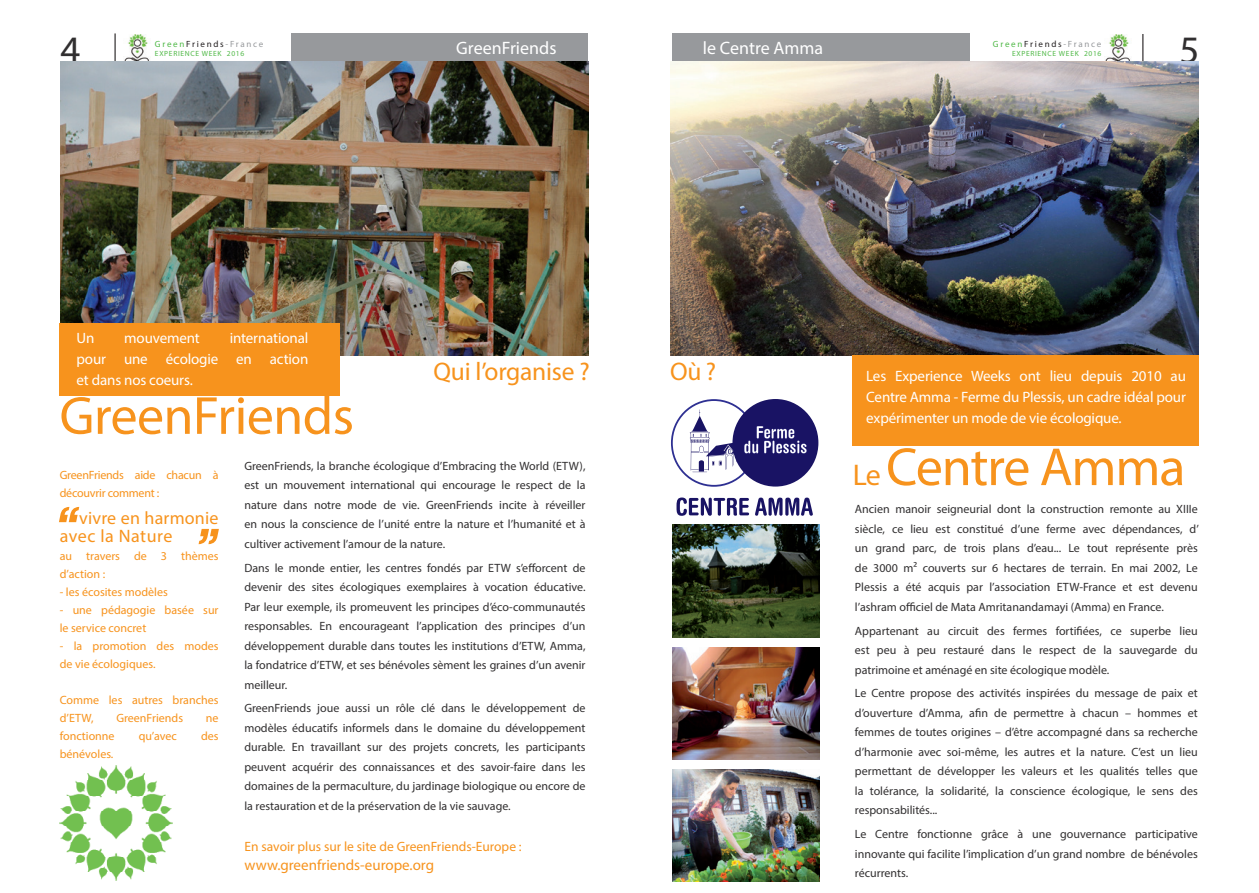
<style>
.page{position:relative;width:1259px;height:893px;background:#fff}
.page>*{position:absolute;margin:0;border:0;box-sizing:border-box;transform-origin:0 0}
.t1{font:54px "Myriad Pro";letter-spacing:-.01em;color:#f7931d}
.t2{font:39px "Myriad Pro";color:#312f30}
.t3{font:25.5px "Myriad Pro";letter-spacing:-.01em;color:#f7931d}
.t4{font:18px/18px "Myriad Pro";letter-spacing:.01em;color:#f7931d}
.t5{font:18px "Myriad Pro";color:#fff}
.t6{font:15px/21px "Myriad Pro";letter-spacing:-.01em;color:#fff;text-align:justify}
.t7{font:15px "Myriad Pro";color:#f7931d}
.t8{font:13.5px "Myriad Pro";color:#f7931d}
.t9{font:12px/19.5px "Myriad Pro";color:#312f30;text-align:justify}
.t10{font:12px/18px "Myriad Pro";color:#f7931d}
.t11{font:12px/18px "Myriad Pro";letter-spacing:-.02em;color:#f7931d}
.t12{font:9px "Myriad Pro";letter-spacing:.19em;color:#231f20}
.t13{font:7.5px "Myriad Pro";letter-spacing:.09em;color:#51b948}
.s1{color:#51b948}
.s2{color:#97999c}
.s3{font-size:30px}
</style>
<div class="page">
<svg style="left:1142px;top:34px;width:1px;height:28px"></svg>
<hr style="left:114px;top:33px;width:2px;height:30px;background:#231f20">
<div style="left:671px;top:34px;width:298px;height:29px;background:#97999c"></div>
<div style="left:291px;top:34px;width:296px;height:29px;background:#97999c"></div>
<img style="left:124px;top:34px;width:27px;height:28px">
<img style="left:1104px;top:34px;width:27px;height:28px">
<img style="left:671px;top:62px;width:527px;height:293px">
<div style="left:851px;top:355px;width:347px;height:90px;background:#f7931d"></div>
<svg style="left:676px;top:497px;width:73px;height:19px"></svg>
<svg style="left:755px;top:498px;width:58px;height:18px"></svg>
<div style="left:732px;top:399px;width:86px;height:88px;background:#191364;border-radius:50%"></div>
<svg style="left:671px;top:399px;width:135px;height:88px"></svg>
<img style="left:672px;top:525px;width:147px;height:112px">
<img style="left:672px;top:648px;width:147px;height:111px">
<img style="left:672px;top:770px;width:147px;height:111px">
<img style="left:61px;top:62px;width:527px;height:293px">
<div style="left:60px;top:323px;width:280px;height:73px;background:#f7931d"></div>
<svg style="left:59px;top:507px;width:20px;height:15px"></svg>
<svg style="left:199px;top:529px;width:20px;height:15px"></svg>
<img style="left:60px;top:765px;width:112px;height:115px">
<h2 class="t2" style="left:61px;top:25px;width:22px">4</h2>
<h2 class="t2" style="left:1179px;top:25px;width:22px">5</h2>
<p class="t12" style="left:155px;top:38px;width:110px"><span class="s1">Green</span>Friends<span class="s2">-France</span></p>
<p class="t13" style="left:155px;top:48px;width:91px">EXPERIENCE WEEK 2016</p>
<p class="t12" style="left:993px;top:38px;width:110px"><span class="s1">Green</span>Friends<span class="s2">-France</span></p>
<p class="t13" style="left:1012px;top:48px;width:91px">EXPERIENCE WEEK 2016</p>
<h3 class="t5" style="left:456px;top:37px;width:102px">GreenFriends</h3>
<h3 class="t5" style="left:703px;top:36px;width:122px">le Centre Amma</h3>
<p class="t6" style="left:77px;top:328px;width:233px;text-indent:153px">international pour une écologie en action et dans nos coeurs.</p>
<p class="t6" style="left:77px;top:328px;width:19px">Un</p>
<p class="t6" style="left:124px;top:328px;width:77px">mouvement</p>
<h1 class="t1" style="left:60px;top:382px;width:296px">GreenFriends</h1>
<h3 class="t3" style="left:433px;top:355px;width:158px">Qui l’organise ?</h3>
<h3 class="t3" style="left:670px;top:355px;width:47px">Où ?</h3>
<p class="t11" style="left:60px;top:466px;width:160px">GreenFriends aide chacun à découvrir comment :</p>
<h3 class="t4" style="left:60px;top:508px;width:160px;text-indent:20px">vivre en harmonie avec la Nature</h3>
<p class="t10" style="left:60px;top:547px;width:160px">au travers de 3 thèmes d’action :</p>
<p class="t10" style="left:60px;top:583px;width:110px">- les écosites modèles</p>
<p class="t10" style="left:60px;top:601px;width:160px">- une pédagogie basée sur le service concret</p>
<p class="t10" style="left:60px;top:637px;width:160px">- la promotion des modes de vie écologiques.</p>
<p class="t10" style="left:60px;top:691px;width:160px">Comme les autres branches d’ETW,</p>
<p class="t10" style="left:116px;top:709px;width:68px">GreenFriends</p>
<p class="t10" style="left:206px;top:709px;width:14px">ne</p>
<p class="t10" style="left:60px;top:727px;width:56px">fonctionne</p>
<p class="t10" style="left:139px;top:727px;width:40px">qu’avec</p>
<p class="t10" style="left:201px;top:727px;width:19px">des</p>
<p class="t10" style="left:60px;top:745px;width:55px">bénévoles.</p>
<p class="t9" style="left:244px;top:456px;width:343px">GreenFriends, la branche écologique d’Embracing the World (ETW), est un mouvement international qui encourage le respect de la nature dans notre mode de vie. GreenFriends incite à réveiller en nous la conscience de l’unité entre la nature et l’humanité et à cultiver activement l’amour de la nature.</p>
<p class="t9" style="left:244px;top:557px;width:343px">Dans le monde entier, les centres fondés par ETW s’efforcent de devenir des sites écologiques exemplaires à vocation éducative.<br>Par leur exemple, ils promeuvent les principes d’éco-communautés responsables. En encourageant l’application des principes d’un développement durable dans toutes les institutions d’ETW, Amma, la fondatrice d’ETW, et ses bénévoles sèment les graines d’un avenir meilleur.</p>
<p class="t9" style="left:244px;top:698px;width:343px">GreenFriends joue aussi un rôle clé dans le développement de modèles éducatifs informels dans le domaine du développement durable. En travaillant sur des projets concrets, les participants peuvent acquérir des connaissances et des savoir-faire dans les domaines de la permaculture, du jardinage biologique ou encore de la restauration et de la préservation de la vie sauvage.</p>
<p class="t8" style="left:244px;top:838px;width:279px">En savoir plus sur le site de GreenFriends-Europe :</p>
<p class="t7" style="left:244px;top:856px;width:191px">www.greenfriends-europe.org</p>
<p class="t6" style="left:866px;top:365px;width:321px">Les Experience Weeks ont lieu depuis 2010 au Centre Amma - Ferme du Plessis, un cadre idéal pour expérimenter un mode de vie écologique.</p>
<h1 class="t1" style="left:853px;top:434px;width:334px"><span class="s3">Le</span> Centre Amma</h1>
<p class="t9" style="left:855px;top:499px;width:345px">Ancien manoir seigneurial dont la construction remonte au XIIIe siècle, ce lieu est constitué d’une ferme avec dépendances, d’ un grand parc, de trois plans d’eau... Le tout représente près de 3000 m² couverts sur 6 hectares de terrain. En mai 2002, Le Plessis a été acquis par l’association ETW-France et est devenu l’ashram officiel de Mata Amritanandamayi (Amma) en France.</p>
<p class="t9" style="left:855px;top:621px;width:344px">Appartenant au circuit des fermes fortifiées, ce superbe lieu est peu à peu restauré dans le respect de la sauvegarde du patrimoine et aménagé en site écologique modèle.</p>
<p class="t9" style="left:855px;top:683px;width:344px">Le Centre propose des activités inspirées du message de paix et d’ouverture d’Amma, afin de permettre à chacun – hommes et femmes de toutes origines – d’être accompagné dans sa recherche d’harmonie avec soi-même, les autres et la nature. C’est un lieu permettant de développer les valeurs et les qualités telles que la tolérance, la solidarité, la conscience écologique, le sens des responsabilités...</p>
<p class="t9" style="left:855px;top:824px;width:344px">Le Centre fonctionne grâce à une gouvernance participative innovante qui facilite l’implication d’un grand nombre de bénévoles récurrents.</p>
</div>
